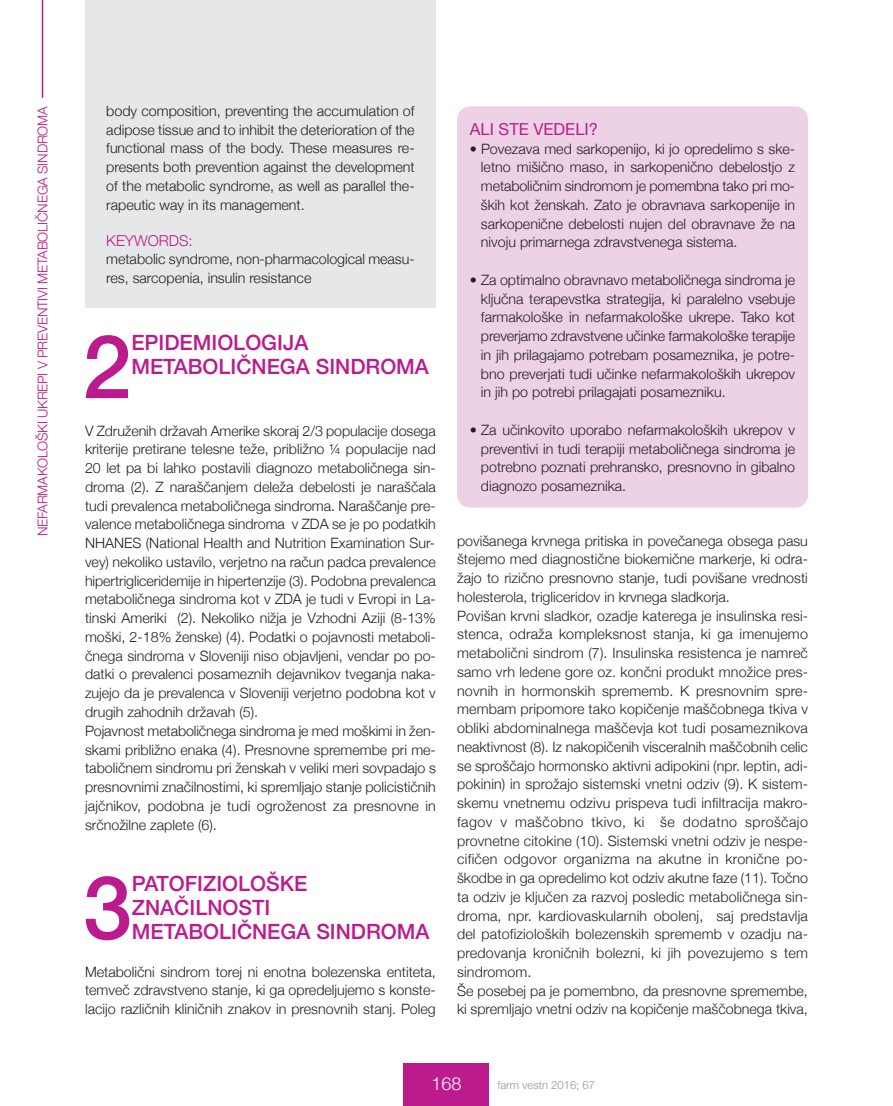
<style>
.page{position:relative;width:893px;height:1106px;background:#fff}
.page>*{position:absolute;margin:0;border:0;box-sizing:border-box;transform-origin:0 0}
.t1{font:500 88.2px "Helvetica Neue";color:#bc1b8d}
.t2{font:500 21px/24px "Helvetica Neue";color:#bc1b8d}
.t3{font:300 18px "Helvetica Neue";color:#fff}
.t4{font:16.5px "Helvetica Neue";color:#bc1b8d}
.t5{font:300 15px "Helvetica Neue";color:#bc1b8d}
.t6{font:300 14.25px/18.8px "Helvetica Neue";color:#231f20;text-align:justify}
.t7{font:300 13.5px "Helvetica Neue";letter-spacing:-.015em;color:#bc1b8d}
.t8{font:300 11.25px "Helvetica Neue";color:#939598}
</style>
<div class="page">
<div style="left:404px;top:1063px;width:85px;height:43px;background:#bc1b8d"></div>
<hr style="left:42px;top:0;width:1px;height:98px;background:#bc1b8d">
<div style="left:85px;top:0;width:351px;height:308px;background:#e6e7e9"></div>
<div style="left:457px;top:106px;width:351px;height:401px;background:#edd1e4;border-radius:13px"></div>
<p class="t7" style="left:35px;top:536px;width:431px;rotate:-90deg">NEfARMAKOLOŠKI UKREPI V PREVENTIVI METABOLIČNEGA SINDROMA</p>
<p class="t6" style="left:106px;top:101px;width:310px">body composition, preventing the accumulation of adipose tissue and to inhibit the deterioration of the functional mass of the body. These measures re&shy;presents both prevention against the development of the metabolic syndrome, as well as parallel the&shy;rapeutic way in its management.</p>
<p class="t5" style="left:106px;top:231px;width:88px">KEYWORDS:</p>
<p class="t6" style="left:106px;top:250px;width:310px">metabolic syndrome, non-pharmacological measu&shy;res, sarcopenia, insulin resistance</p>
<h1 class="t1" style="left:82px;top:312px;width:51px">2</h1>
<h2 class="t2" style="left:131px;top:330px;width:299px">EPIDEMIOLOGIJA<br>METABOLIČNEGA SINDROMA</h2>
<p class="t6" style="left:85px;top:421px;width:352px;text-align:left">V Združenih državah Amerike skoraj 2/3 populacije dosega kriterije pretirane telesne teže, približno ¼ populacije nad 20 let pa bi lahko postavili diagnozo metaboličnega sin&shy;droma (2). Z naraščanjem deleža debelosti je naraščala tudi prevalenca metaboličnega sindroma. Naraščanje pre&shy;valence metaboličnega sindroma v ZDA se je po podatkih NHANES (National Health and Nutrition Examination Sur&shy;vey) nekoliko ustavilo, verjetno na račun padca prevalence hipertrigliceridemije in hipertenzije (3). Podobna prevalenca metaboličnega sindroma kot v ZDA je tudi v Evropi in La&shy;tinski Ameriki (2). Nekoliko nižja je Vzhodni Aziji (8-13% moški, 2-18% ženske) (4). Podatki o pojavnosti metaboli&shy;čnega sindroma v Sloveniji niso objavljeni, vendar po po&shy;datki o prevalenci posameznih dejavnikov tveganja naka&shy;zujejo da je prevalenca v Sloveniji verjetno podobna kot v drugih zahodnih državah (5).<br>Pojavnost metaboličnega sindroma je med moškimi in žen&shy;skami približno enaka (4). Presnovne spremembe pri me&shy;taboličnem sindromu pri ženskah v veliki meri sovpadajo s presnovnimi značilnostimi, ki spremljajo stanje policističnih jajčnikov, podobna je tudi ogroženost za presnovne in srčnožilne zaplete (6).</p>
<h1 class="t1" style="left:83px;top:853px;width:51px">3</h1>
<h2 class="t2" style="left:132px;top:871px;width:299px">PATOFIZIOLOŠKE<br>ZNAČILNOSTI<br>METABOLIČNEGA SINDROMA</h2>
<p class="t6" style="left:85px;top:961px;width:352px">Metabolični sindrom torej ni enotna bolezenska entiteta, temveč zdravstveno stanje, ki ga opredeljujemo s konste&shy;lacijo različnih kliničnih znakov in presnovnih stanj. Poleg</p>
<p class="t4" style="left:470px;top:119px;width:130px">ALI stE VEDELI?</p>
<p class="t6" style="left:481px;top:139px;width:316px;text-indent:-11px">• Povezava med sarkopenijo, ki jo opredelimo s ske&shy;letno mišično maso, in sarkopenično debelostjo z metaboličnim sindromom je pomembna tako pri mo&shy;ških kot ženskah. Zato je obravnava sarkopenije in sarkopenične debelosti nujen del obravnave že na nivoju primarnega zdravstvenega sistema.</p>
<p class="t6" style="left:481px;top:270px;width:316px;text-indent:-11px">• Za optimalno obravnavo metaboličnega sindroma je ključna terapevstka strategija, ki paralelno vsebuje farmakološke in nefarmakološke ukrepe. Tako kot preverjamo zdravstvene učinke farmakološke terapije in jih prilagajamo potrebam posameznika, je potre&shy;bno preverjati tudi učinke nefarmakoloških ukrepov in jih po potrebi prilagajati posamezniku.</p>
<p class="t6" style="left:481px;top:420px;width:316px;text-indent:-11px">• Za učinkovito uporabo nefarmakoloških ukrepov v preventivi in tudi terapiji metaboličnega sindroma je potrebno poznati prehransko, presnovno in gibalno diagnozo posameznika.</p>
<p class="t6" style="left:457px;top:531px;width:352px;text-align:left">povišanega krvnega pritiska in povečanega obsega pasu štejemo med diagnostične biokemične markerje, ki odra&shy;žajo to rizično presnovno stanje, tudi povišane vrednosti holesterola, trigliceridov in krvnega sladkorja.<br>Povišan krvni sladkor, ozadje katerega je insulinska resi&shy;stenca, odraža kompleksnost stanja, ki ga imenujemo metabolični sindrom (7). Insulinska resistenca je namreč samo vrh ledene gore oz. končni produkt množice pres&shy;novnih in hormonskih sprememb. K presnovnim spre&shy;membam pripomore tako kopičenje maščobnega tkiva v obliki abdominalnega maščevja kot tudi posameznikova neaktivnost (8). Iz nakopičenih visceralnih maščobnih celic se sproščajo hormonsko aktivni adipokini (npr. leptin, adi&shy;pokinin) in sprožajo sistemski vnetni odziv (9). K sistem&shy;skemu vnetnemu odzivu prispeva tudi infiltracija makro&shy;fagov v maščobno tkivo, ki še dodatno sproščajo provnetne citokine (10). Sistemski vnetni odziv je nespe&shy;cifičen odgovor organizma na akutne in kronične po&shy;škodbe in ga opredelimo kot odziv akutne faze (11). Točno ta odziv je ključen za razvoj posledic metaboličnega sin&shy;droma, npr. kardiovaskularnih obolenj, saj predstavlja del patofizioloških bolezenskih sprememb v ozadju na&shy;predovanja kroničnih bolezni, ki jih povezujemo s tem sindromom.<br>Še posebej pa je pomembno, da presnovne spremembe, ki spremljajo vnetni odziv na kopičenje maščobnega tkiva,</p>
<p class="t3" style="left:431px;top:1072px;width:32px">168</p>
<p class="t8" style="left:497px;top:1078px;width:99px">farm vestn 2016; 67</p>
</div>
